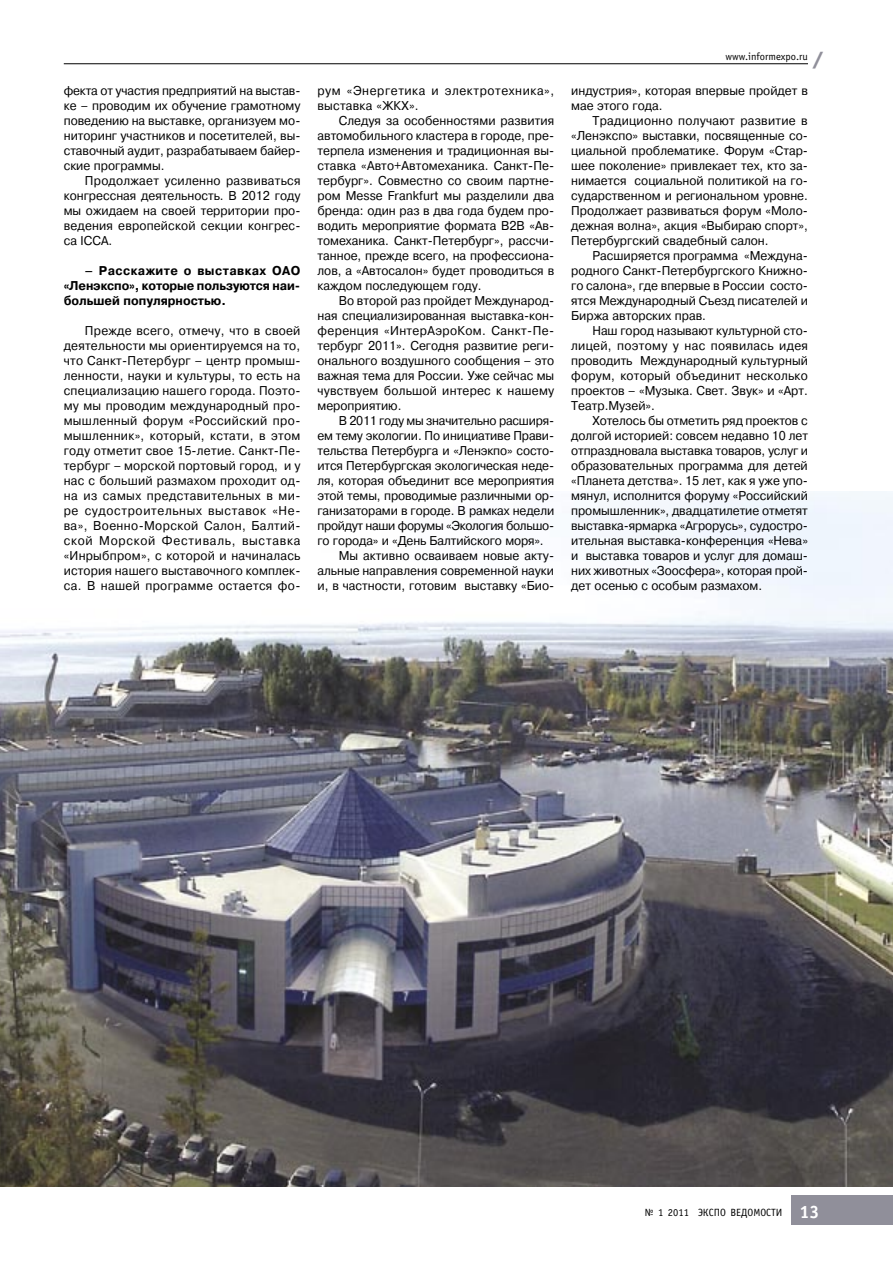
<style>
.page{position:relative;width:893px;height:1263px;background:#fff}
.page>*{position:absolute;margin:0;border:0;box-sizing:border-box;transform-origin:0 0}
.Page_Number{font:700 18px "Officina Sans C";color:#fff}
.t1{font:700 18px "Futuris XC";color:#908f9a;scale:1.2 1}
.Основной_текст_PragmC{font:12.75px/15px "Pragmatica C";color:#000;text-align:justify;scale:.95 1}
.Основной_текст_PragmC-2{font:700 12.75px/15px "Pragmatica C";letter-spacing:-.01em;color:#000;text-align:justify;scale:.95 1}
.Основной_текст_PragmC-3{font:12.75px/15px "Pragmatica C";letter-spacing:.045em;color:#000;scale:.95 1}
.Колонтитул{font:10.5px "Officina Sans C";color:#000}
.Рубрика{font:10.5px "Officina Sans C";color:#000}
</style>
<div class="page">
<div style="left:791px;top:1195px;width:102px;height:30px;background:#908f9a"></div>
<hr style="left:64px;top:63px;width:744px;height:1px;background:#000">
<img style="left:0;top:491px;width:893px;height:695px">
<p class="Основной_текст_PragmC" style="left:64px;top:83px;width:251px">фекта от участия предприятий на выстав&shy;ке – проводим их обучение грамотному поведению на выставке, организуем мо&shy;ниторинг участников и посетителей, вы&shy;ставочный аудит, разрабатываем байер&shy;ские программы.</p>
<p class="Основной_текст_PragmC" style="left:64px;top:173px;width:251px;text-indent:21px">Продолжает усиленно развиваться конгрессная деятельность. В 2012 году мы ожидаем на своей территории про&shy;ведения европейской секции конгрес&shy;са ICCA.</p>
<p class="Основной_текст_PragmC-2" style="left:64px;top:263px;width:251px;text-indent:21px">– Расскажите о выставках ОАО «Ленэкспо», которые пользуются наи&shy;большей популярностью.</p>
<p class="Основной_текст_PragmC" style="left:64px;top:323px;width:251px;text-indent:21px">Прежде всего, отмечу, что в своей деятельности мы ориентируемся на то, что Санкт-Петербург – центр промыш&shy;ленности, науки и культуры, то есть на специализацию нашего города. Поэто&shy;му мы проводим международный про&shy;мышленный форум «Российский про&shy;мышленник», который, кстати, в этом году отметит свое 15-летие. Санкт-Пе&shy;тербург – морской портовый город, и у нас с больший размахом проходит од&shy;на из самых представительных в ми&shy;ре судостроительных выставок «Не&shy;ва», Военно-Морской Салон, Балтий&shy;ской Морской Фестиваль, выставка «Инрыбпром», с которой и начиналась история нашего выставочного комплек&shy;са. В нашей программе остается фо-</p>
<p class="Основной_текст_PragmC-3" style="left:317px;top:83px;width:251px">рум «Энергетика и электротехника», выставка «ЖКХ».</p>
<p class="Основной_текст_PragmC" style="left:317px;top:113px;width:251px;text-indent:21px">Следуя за особенностями развития автомобильного кластера в городе, пре&shy;терпела изменения и традиционная вы&shy;ставка «Авто+Автомеханика. Санкт-Пе&shy;тербург». Совместно со своим партне&shy;ром Messe Frankfurt мы разделили два бренда: один раз в два года будем про&shy;водить мероприятие формата B2B «Ав&shy;томеханика. Санкт-Петербург», рассчи&shy;танное, прежде всего, на профессиона&shy;лов, а «Автосалон» будет проводиться в каждом последующем году.</p>
<p class="Основной_текст_PragmC" style="left:317px;top:293px;width:251px;text-indent:21px">Во второй раз пройдет Международ&shy;ная специализированная выставка-кон&shy;ференция «ИнтерАэроКом. Санкт-Пе&shy;тербург 2011». Сегодня развитие реги&shy;онального воздушного сообщения – это важная тема для России. Уже сейчас мы чувствуем большой интерес к нашему мероприятию.</p>
<p class="Основной_текст_PragmC" style="left:317px;top:413px;width:251px;text-indent:21px">В 2011 году мы значительно расширя&shy;ем тему экологии. По инициативе Прави&shy;тельства Петербурга и «Ленэкпо» состо&shy;ится Петербургская экологическая неде&shy;ля, которая объединит все мероприятия этой темы, проводимые различными ор&shy;ганизаторами в городе. В рамках недели пройдут наши форумы «Экология большо&shy;го города» и «День Балтийского моря».</p>
<p class="Основной_текст_PragmC" style="left:317px;top:548px;width:251px;text-indent:21px">Мы активно осваиваем новые акту&shy;альные направления современной науки и, в частности, готовим выставку «Био-</p>
<p class="t1" style="left:812px;top:49px;width:11px">/</p>
<p class="Рубрика" style="left:725px;top:51px;width:84px">www.informexpo.ru</p>
<p class="Основной_текст_PragmC" style="left:571px;top:83px;width:251px">индустрия», которая впервые пройдет в мае этого года.</p>
<p class="Основной_текст_PragmC" style="left:571px;top:113px;width:251px;text-indent:21px">Традиционно получают развитие в «Ленэкспо» выставки, посвященные со&shy;циальной проблематике. Форум «Стар&shy;шее поколение» привлекает тех, кто за&shy;нимается социальной политикой на го&shy;сударственном и региональном уровне.<br>Продолжает развиваться форум «Моло&shy;дежная волна», акция «Выбираю спорт», Петербургский свадебный салон.</p>
<p class="Основной_текст_PragmC" style="left:571px;top:248px;width:251px;text-indent:21px">Расширяется программа «Междуна&shy;родного Санкт-Петербургского Книжно&shy;го салона», где впервые в России состо&shy;ятся Международный Съезд писателей и Биржа авторских прав.</p>
<p class="Основной_текст_PragmC" style="left:571px;top:323px;width:251px;text-indent:21px">Наш город называют культурной сто&shy;лицей, поэтому у нас появилась идея проводить Международный культурный форум, который объединит несколько проектов – «Музыка. Свет. Звук» и «Арт.<br>Театр.Музей».</p>
<p class="Основной_текст_PragmC" style="left:571px;top:413px;width:251px;text-indent:21px">Хотелось бы отметить ряд проектов с долгой историей: совсем недавно 10 лет отпраздновала выставка товаров, услуг и образовательных программа для детей «Планета детства». 15 лет, как я уже упо&shy;мянул, исполнится форуму «Российский промышленник», двадцатилетие отметят выставка-ярмарка «Агрорусь», судостро&shy;ительная выставка-конференция «Нева» и выставка товаров и услуг для домаш&shy;них животных «Зоосфера», которая прой&shy;дет осенью с особым размахом.</p>
<p class="Колонтитул" style="left:645px;top:1207px;width:139px">№ 1 2011 ЭКСПО ВЕДОМОСТИ</p>
<p class="Page_Number" style="left:799px;top:1201px;width:22px">13</p>
</div>
